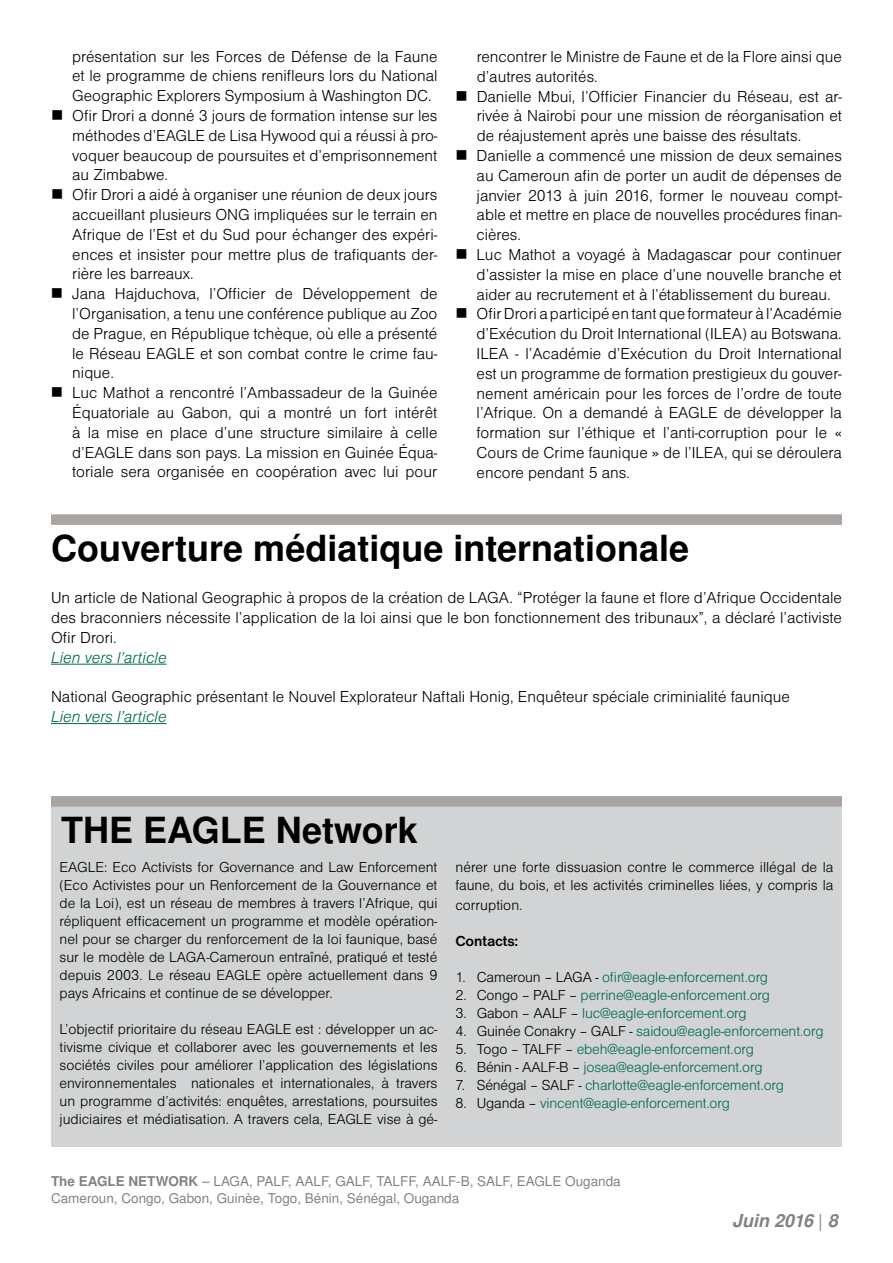
<style>
.page{position:relative;width:893px;height:1263px;background:#fff}
.page>*{position:absolute;margin:0;border:0;box-sizing:border-box;transform-origin:0 0}
.t1{font:700 36px "Nimbus Sans LOT";color:#000}
.t2{font:italic 700 18px "Nimbus Sans LOT";color:#808285}
.t3{font:16.5px/19.8px "Nimbus Sans DOT Ligh";color:#000}
.t4{font:16.5px "Nimbus Sans DOT Ligh Ital";color:#006b4b}
.t5{font:15px/18px "Nimbus Sans DOT Ligh";color:#000;text-align:justify}
.t6{font:15px "Nimbus Sans DOT Ligh";letter-spacing:-.01em;color:#006b4b}
.t7{font:700 15px "Nimbus Sans DOT";letter-spacing:-.01em;color:#000}
.t8{font:13.5px/16.2px "Nimbus Sans LOT";color:#808285}
.s1{color:#000}
.s2{font-weight:700}
.s3{font-weight:400;font-style:normal}
</style>
<div class="page">
<div style="left:51px;top:514px;width:791px;height:11px;background:#a9a3a1"></div>
<div style="left:51px;top:800px;width:791px;height:347px;background:#d1d3d4"></div>
<div style="left:51px;top:796px;width:791px;height:10px;background:#a9a3a1"></div>
<hr style="left:51px;top:664px;width:116px;height:1px;background:#006b4b">
<hr style="left:51px;top:723px;width:116px;height:1px;background:#006b4b">
<p class="t3" style="left:72px;top:46px;width:367px">présentation sur les Forces de Défense de la Faune et le programme de chiens renifleurs lors du National Geographic Explorers Symposium à Washington DC.<br>Ofir Drori a donné 3 jours de formation intense sur les méthodes d’EAGLE de Lisa Hywood qui a réussi à pro&shy;voquer beaucoup de poursuites et d’emprisonnement au Zimbabwe.<br>Ofir Drori a aidé à organiser une réunion de deux jours accueillant plusieurs ONG impliquées sur le terrain en Afrique de l’Est et du Sud pour échanger des expéri&shy;ences et insister pour mettre plus de trafiquants der&shy;rière les barreaux.<br>Jana Hajduchova, l’Officier de Développement de l’Organisation, a tenu une conférence publique au Zoo de Prague, en République tchèque, où elle a présenté le Réseau EAGLE et son combat contre le crime fau&shy;nique.<br>Luc Mathot a rencontré l’Ambassadeur de la Guinée Équatoriale au Gabon, qui a montré un fort intérêt à la mise en place d’une structure similaire à celle d’EAGLE dans son pays. La mission en Guinée Équa&shy;toriale sera organisée en coopération avec lui pour</p>
<p class="t3" style="left:477px;top:47px;width:367px">rencontrer le Ministre de Faune et de la Flore ainsi que d’autres autorités.<br>Danielle Mbui, l’Officier Financier du Réseau, est ar&shy;rivée à Nairobi pour une mission de réorganisation et de réajustement après une baisse des résultats.<br>Danielle a commencé une mission de deux semaines au Cameroun afin de porter un audit de dépenses de janvier 2013 à juin 2016, former le nouveau compt&shy;able et mettre en place de nouvelles procédures finan&shy;cières.<br>Luc Mathot a voyagé à Madagascar pour continuer d’assister la mise en place d’une nouvelle branche et aider au recrutement et à l’établissement du bureau.<br>Ofir Drori a participé en tant que formateur à l’Académie d’Exécution du Droit International (ILEA) au Botswana.<br>ILEA - l’Académie d’Exécution du Droit International est un programme de formation prestigieux du gouver&shy;nement américain pour les forces de l’ordre de toute l’Afrique. On a demandé à EAGLE de développer la formation sur l’éthique et l’anti-corruption pour le « Cours de Crime faunique » de l’ILEA, qui se déroulera encore pendant 5 ans.</p>
<h1 class="t1" style="left:51px;top:527px;width:640px">Couverture médiatique internationale</h1>
<p class="t3" style="left:51px;top:588px;width:792px;text-align:justify">Un article de National Geographic à propos de la création de LAGA. “Protéger la faune et flore d’Afrique Occidentale des braconniers nécessite l’application de la loi ainsi que le bon fonctionnement des tribunaux”, a déclaré l’activiste Ofir Drori.</p>
<p class="t4" style="left:51px;top:648px;width:117px">Lien vers l’article</p>
<p class="t3" style="left:51px;top:687px;width:740px">National Geographic présentant le Nouvel Explorateur Naftali Honig, Enquêteur spéciale criminialité faunique</p>
<p class="t4" style="left:51px;top:707px;width:117px">Lien vers l’article</p>
<h1 class="t1" style="left:61px;top:808px;width:358px">THE EAGLE Network</h1>
<p class="t5" style="left:60px;top:858px;width:379px">EAGLE: Eco Activists for Governance and Law Enforcement (Eco Activistes pour un Renforcement de la Gouvernance et de la Loi), est un réseau de membres à travers l’Afrique, qui répliquent efficacement un programme et modèle opération&shy;nel pour se charger du renforcement de la loi faunique, basé sur le modèle de LAGA-Cameroun entraîné, pratiqué et testé depuis 2003. Le réseau EAGLE opère actuellement dans 9 pays Africains et continue de se développer.</p>
<p class="t5" style="left:60px;top:1020px;width:379px">L’objectif prioritaire du réseau EAGLE est : développer un ac&shy;tivisme civique et collaborer avec les gouvernements et les sociétés civiles pour améliorer l’application des législations environnementales nationales et internationales, à travers un programme d’activités: enquêtes, arrestations, poursuites judiciaires et médiatisation. A travers cela, EAGLE vise à gé-</p>
<p class="t5" style="left:455px;top:858px;width:379px">nérer une forte dissuasion contre le commerce illégal de la faune, du bois, et les activités criminelles liées, y compris la</p>
<p class="t5" style="left:455px;top:896px;width:68px">corruption.</p>
<p class="t7" style="left:455px;top:932px;width:64px">Contacts:</p>
<p class="t6" style="left:455px;top:968px;width:314px"><span class="s1">1. Cameroun – LAGA -</span> ofir@eagle-enforcement.org</p>
<p class="t6" style="left:455px;top:986px;width:316px"><span class="s1">2. Congo – PALF –</span> perrine@eagle-enforcement.org</p>
<p class="t6" style="left:455px;top:1004px;width:293px"><span class="s1">3. Gabon – AALF –</span> luc@eagle-enforcement.org</p>
<p class="t6" style="left:455px;top:1022px;width:370px"><span class="s1">4. Guinée Conakry – GALF -</span> saidou@eagle-enforcement.org</p>
<p class="t6" style="left:455px;top:1040px;width:300px"><span class="s1">5. Togo – TALFF –</span> ebeh@eagle-enforcement.org</p>
<p class="t6" style="left:455px;top:1058px;width:309px"><span class="s1">6. Bénin - AALF-B –</span> josea@eagle-enforcement.org</p>
<p class="t6" style="left:455px;top:1076px;width:330px"><span class="s1">7. Sénégal – SALF -</span> charlotte@eagle-enforcement.org</p>
<p class="t6" style="left:455px;top:1094px;width:276px"><span class="s1">8. Uganda –</span> vincent@eagle-enforcement.org</p>
<p class="t8" style="left:51px;top:1174px;width:571px"><span class="s2">The EAGLE NETWORK</span> – LAGA, PALF, AALF, GALF, TALFF, AALF-B, SALF, EAGLE Ouganda<br>Cameroun, Congo, Gabon, Guinèe, Togo, Bénin, Sénégal, Ouganda</p>
<p class="t2" style="left:732px;top:1210px;width:107px">Juin 2016 <span class="s3">|</span> 8</p>
</div>
